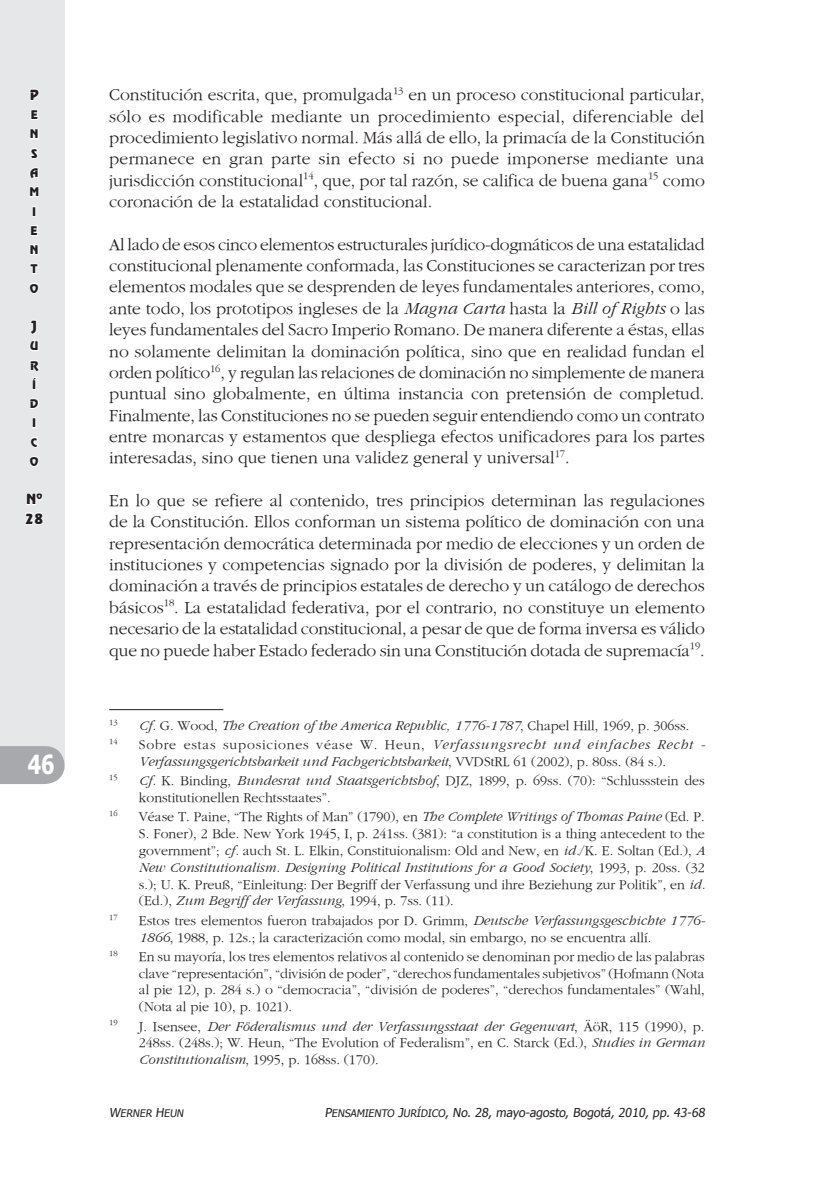
<style>
.page{position:relative;width:819px;height:1191px;background:#fff}
.page>*{position:absolute;margin:0;border:0;box-sizing:border-box;transform-origin:0 0}
.t1{font:700 26.25px "Tahoma";color:#fff;scale:.8 1}
.t2{font:17.5px/21.3px "Gourmand";color:#231f20;text-align:justify}
.t3{font:14px/16.8px "Gourmand";color:#231f20;text-align:justify}
.t4{font:italic 14px/16.8px "Gourmand";color:#231f20}
.t5{font:14px/19.2px "Revue BT Regular SC850";color:#231f20}
.t6{font:12.25px "Tahoma";color:#231f20}
.t7{font:11.9px/19.2px "Revue BT Regular SC850";color:#231f20}
.t8{font:10.33px "Tahoma SC850";color:#231f20}
.t9{font:8.4px "Gourmand";color:#231f20}
.s1{font-style:italic}
.s2{font-style:normal}
.s3{font-size:12.25px}
.s4{font-family:"Tahoma SC850";font-size:10.33px}
.s5{font-family:"Tahoma SC850"}
</style>
<div class="page">
<div style="left:0;top:0;width:64px;height:769px;background:#e6e7e9"></div>
<div style="left:0;top:746px;width:64px;height:38px;background:#a8a9ad"></div>
<svg style="left:29px;top:89px;width:10px;height:12px"></svg>
<svg style="left:31px;top:109px;width:8px;height:11px"></svg>
<svg style="left:30px;top:129px;width:9px;height:10px"></svg>
<svg style="left:30px;top:148px;width:8px;height:11px"></svg>
<svg style="left:29px;top:167px;width:10px;height:30px"></svg>
<div style="left:32px;top:206px;width:4px;height:10px;border:2px solid #fff"></div>
<svg style="left:30px;top:225px;width:9px;height:11px"></svg>
<svg style="left:30px;top:244px;width:9px;height:11px"></svg>
<svg style="left:30px;top:264px;width:9px;height:10px"></svg>
<svg style="left:29px;top:283px;width:10px;height:11px"></svg>
<svg style="left:29px;top:320px;width:10px;height:31px"></svg>
<svg style="left:30px;top:360px;width:10px;height:30px"></svg>
<svg style="left:29px;top:398px;width:10px;height:11px"></svg>
<div style="left:32px;top:417px;width:4px;height:11px;border:2px solid #fff"></div>
<svg style="left:30px;top:437px;width:8px;height:11px"></svg>
<svg style="left:29px;top:456px;width:10px;height:11px"></svg>
<svg style="left:25px;top:493px;width:19px;height:32px"></svg>
<hr style="left:109px;top:709px;width:114px;height:1px;background:#231f20">
<p class="t5" style="left:30px;top:85px;width:11px">P</p>
<p class="t7" style="left:29px;top:105px;width:11px">E<br>N<br>S<br>A<br>M<br>I<br>E<br>N<br>T<br>O</p>
<p class="t5" style="left:31px;top:316px;width:7px">J</p>
<p class="t7" style="left:30px;top:336px;width:10px">U<br>R<br>Í<br>D<br>I<br>C<br>O</p>
<p class="t5" style="left:25px;top:489px;width:20px">Nº<br>28</p>
<h1 class="t1" style="left:28px;top:746px;width:35px">46</h1>
<p class="t2" style="left:109px;top:84px;width:597px">Constitución escrita, que, promulgada<sup>13</sup> en un proceso constitucional particular, sólo es modificable mediante un procedimiento especial, diferenciable del procedimiento legislativo normal. Más allá de ello, la primacía de la Constitución permanece en gran parte sin efecto si no puede imponerse mediante una jurisdicción constitucional<sup>14</sup>, que, por tal razón, se califica de buena gana<sup>15</sup> como coronación de la estatalidad constitucional.</p>
<p class="t2" style="left:109px;top:234px;width:597px">Al lado de esos cinco elementos estructurales jurídico-dogmáticos de una estatalidad constitucional plenamente conformada, las Constituciones se caracterizan por tres elementos modales que se desprenden de leyes fundamentales anteriores, como, ante todo, los prototipos ingleses de la <span class="s1">Magna Carta</span> hasta la <span class="s1">Bill of Rights</span> o las leyes fundamentales del Sacro Imperio Romano. De manera diferente a éstas, ellas no solamente delimitan la dominación política, sino que en realidad fundan el orden político<sup>16</sup>, y regulan las relaciones de dominación no simplemente de manera puntual sino globalmente, en última instancia con pretensión de completud.<br>Finalmente, las Constituciones no se pueden seguir entendiendo como un contrato entre monarcas y estamentos que despliega efectos unificadores para los partes interesadas, sino que tienen una validez general y universal<sup>17</sup>.</p>
<p class="t2" style="left:109px;top:490px;width:597px">En lo que se refiere al contenido, tres principios determinan las regulaciones de la Constitución. Ellos conforman un sistema político de dominación con una representación democrática determinada por medio de elecciones y un orden de instituciones y competencias signado por la división de poderes, y delimitan la dominación a través de principios estatales de derecho y un catálogo de derechos básicos<sup>18</sup>. La estatalidad federativa, por el contrario, no constituye un elemento necesario de la estatalidad constitucional, a pesar de que de forma inversa es válido que no puede haber Estado federado sin una Constitución dotada de supremacía<sup>19</sup>.</p>
<p class="t9" style="left:109px;top:718px;width:10px">13</p>
<p class="t4" style="left:139px;top:717px;width:552px">Cf. <span class="s2">G. Wood,</span> The Creation of the America Republic, 1776-1787<span class="s2">, Chapel Hill, 1969, p. 306ss.</span></p>
<p class="t9" style="left:109px;top:737px;width:10px">14</p>
<p class="t4" style="left:139px;top:736px;width:567px"><span class="s2">Sobre estas suposiciones véase W. Heun,</span> Verfassungsrecht und einfaches Recht -<br>Verfassungsgerichtsbarkeit und Fachgerichtsbarkeit<span class="s2">, VVDStRL 61 (2002), p. 80ss. (84 s.).</span></p>
<p class="t9" style="left:109px;top:773px;width:10px">15</p>
<p class="t3" style="left:139px;top:772px;width:567px"><span class="s1">Cf.</span> K. Binding, <span class="s1">Bundesrat und Staatsgerichtshof</span>, DJZ, 1899, p. 69ss. (70): “Schlussstein des konstitutionellen Rechtsstaates”.</p>
<p class="t9" style="left:109px;top:809px;width:10px">16</p>
<p class="t3" style="left:139px;top:809px;width:567px">Véase T. Paine, “The Rights of Man” (1790), en <span class="s1">The Complete Writings of Thomas Paine</span> (Ed. P.<br>S. Foner), 2 Bde. New York 1945, I, p. 241ss. (381): “a constitution is a thing antecedent to the government”; <span class="s1">cf.</span> auch St. L. Elkin, Constituionalism: Old and New, en <span class="s1">id.</span>/K. E. Soltan (Ed.), <span class="s1">A New Constitutionalism. Designing Political Institutions for a Good Society</span>, 1993, p. 20ss. (32 s.); U. K. Preuß, “Einleitung: Der Begriff der Verfassung und ihre Beziehung zur Politik”, en <span class="s1">id. </span>(Ed.), <span class="s1">Zum Begriff der Verfassung</span>, 1994, p. 7ss. (11).</p>
<p class="t9" style="left:109px;top:912px;width:10px">17</p>
<p class="t3" style="left:139px;top:912px;width:567px">Estos tres elementos fueron trabajados por D. Grimm, <span class="s1">Deutsche Verfassungsgeschichte 1776-<br>1866</span>, 1988, p. 12s.; la caracterización como modal, sin embargo, no se encuentra allí.</p>
<p class="t9" style="left:109px;top:948px;width:10px">18</p>
<p class="t3" style="left:139px;top:948px;width:567px">En su mayoría, los tres elementos relativos al contenido se denominan por medio de las palabras clave “representación”, “división de poder”, “derechos fundamentales subjetivos” (Hofmann (Nota al pie 12), p. 284 s.) o “democracia”, “división de poderes”, “derechos fundamentales” (Wahl, (Nota al pie 10), p. 1021).</p>
<p class="t9" style="left:109px;top:1018px;width:10px">19</p>
<p class="t3" style="left:139px;top:1018px;width:567px">J. Isensee, <span class="s1">Der Föderalismus und der Verfassungsstaat der Gegenwart</span>, ÄöR, 115 (1990), p.<br>248ss. (248s.); W. Heun, “The Evolution of Federalism”, en C. Starck (Ed.), <span class="s1">Studies in German Constitutionalism</span>, 1995, p. 168ss. (170).</p>
<p class="t8" style="left:109px;top:1105px;width:150px"><span class="s3">W</span>ERNER <span class="s3">H</span>EUN <span class="s3">P</span></p>
<p class="t6" style="left:331px;top:1103px;width:377px"><span class="s4">ENSAMI ENTO</span> <span class="s5">J</span><span class="s4">URÍDICO</span><span class="s5">,</span> No. 28, mayo-agosto, Bogotá, 2010, pp. 43-68</p>
</div>
